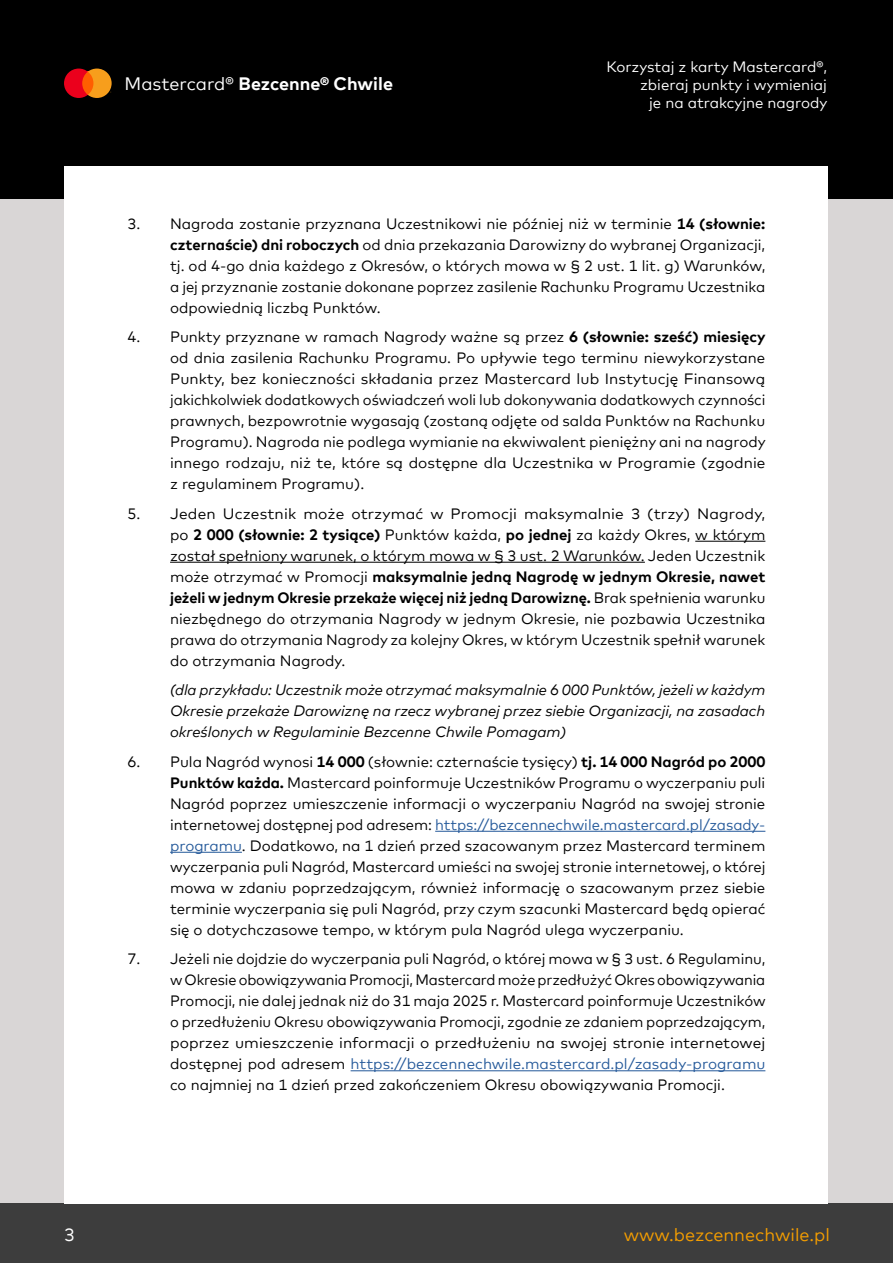
<style>
.page{position:relative;width:893px;height:1263px;background:#fff}
.page>*{position:absolute;margin:0;border:0;box-sizing:border-box;transform-origin:0 0}
.t1{font:700 18px "Mark Offc For MC";color:#fff}
.t2{font:18px "Mark Offc For MC";color:#f59e00}
.t3{font:18px "Mark Offc For MC";color:#fff}
.t4{font:15px/21px "Mark Offc For MC";color:#000;text-align:justify}
.t5{font:italic 15px/21px "Mark Offc For MC";color:#000;text-align:justify}
.t6{font:15px/18px "Mark Offc For MC";color:#fff;text-align:right}
.s1{font-weight:400}
.s2{font-weight:700}
.s3{color:#275b9b}
</style>
<div class="page">
<div style="left:0;top:132px;width:893px;height:1095px;background:#d9d6d6"></div>
<div style="left:0;top:1203px;width:893px;height:60px;background:#3d3d3d"></div>
<div style="left:0;top:0;width:893px;height:198px;background:#000"></div>
<div style="left:65px;top:167px;width:763px;height:1036px;background:#fff"></div>
<svg style="left:64px;top:69px;width:48px;height:29px"></svg>
<hr style="left:695px;top:541px;width:70px;height:1px;background:#000">
<hr style="left:170px;top:562px;width:475px;height:1px;background:#000">
<hr style="left:435px;top:831px;width:330px;height:1px;background:#275b9b">
<hr style="left:170px;top:852px;width:72px;height:1px;background:#275b9b">
<hr style="left:351px;top:1070px;width:414px;height:1px;background:#275b9b">
<p class="t1" style="left:124px;top:70px;width:270px"><span class="s1">Mastercard®</span> Bezcenne® Chwile</p>
<p class="t6" style="left:606px;top:57px;width:222px">Korzystaj z karty Mastercard®, zbieraj punkty i wymieniaj<br>je na atrakcyjne nagrody</p>
<p class="t4" style="left:170px;top:212px;width:597px;text-indent:-43px">3. Nagroda zostanie przyznana Uczestnikowi nie później niż w terminie <span class="s2">14 (słownie: czternaście) dni roboczych</span> od dnia przekazania Darowizny do wybranej Organizacji, tj. od 4-go dnia każdego z Okresów, o których mowa w § 2 ust. 1 lit. g) Warunków, a jej przyznanie zostanie dokonane poprzez zasilenie Rachunku Programu Uczestnika odpowiednią liczbą Punktów.</p>
<p class="t4" style="left:170px;top:325px;width:597px;text-indent:-43px">4. Punkty przyznane w ramach Nagrody ważne są przez <span class="s2">6 (słownie: sześć) miesięcy </span>od dnia zasilenia Rachunku Programu. Po upływie tego terminu niewykorzystane Punkty, bez konieczności składania przez Mastercard lub Instytucję Finansową jakichkolwiek dodatkowych oświadczeń woli lub dokonywania dodatkowych czynności prawnych, bezpowrotnie wygasają (zostaną odjęte od salda Punktów na Rachunku Programu). Nagroda nie podlega wymianie na ekwiwalent pieniężny ani na nagrody innego rodzaju, niż te, które są dostępne dla Uczestnika w Programie (zgodnie z regulaminem Programu).</p>
<p class="t4" style="left:170px;top:502px;width:597px;text-indent:-43px">5. Jeden Uczestnik może otrzymać w Promocji maksymalnie 3 (trzy) Nagrody, po <span class="s2">2 000 (słownie: 2 tysiące)</span> Punktów każda, <span class="s2">po jednej</span> za każdy Okres, w którym został spełniony warunek, o którym mowa w § 3 ust. 2 Warunków. Jeden Uczestnik może otrzymać w Promocji <span class="s2">maksymalnie jedną Nagrodę w jednym Okresie, nawet jeżeli w jednym Okresie przekaże więcej niż jedną Darowiznę.</span> Brak spełnienia warunku niezbędnego do otrzymania Nagrody w jednym Okresie, nie pozbawia Uczestnika prawa do otrzymania Nagrody za kolejny Okres, w którym Uczestnik spełnił warunek do otrzymania Nagrody.</p>
<p class="t5" style="left:170px;top:678px;width:597px">(dla przykładu: Uczestnik może otrzymać maksymalnie 6 000 Punktów, jeżeli w każdym Okresie przekaże Darowiznę na rzecz wybranej przez siebie Organizacji, na zasadach określonych w Regulaminie Bezcenne Chwile Pomagam)</p>
<p class="t4" style="left:170px;top:750px;width:597px;text-indent:-43px">6. Pula Nagród wynosi <span class="s2">14 000</span> (słownie: czternaście tysięcy) <span class="s2">tj. 14 000 Nagród po 2000<br>Punktów każda.</span> Mastercard poinformuje Uczestników Programu o wyczerpaniu puli Nagród poprzez umieszczenie informacji o wyczerpaniu Nagród na swojej stronie internetowej dostępnej pod adresem: <span class="s3">https://bezcennechwile.mastercard.pl/zasady&shy;programu</span>. Dodatkowo, na 1 dzień przed szacowanym przez Mastercard terminem wyczerpania puli Nagród, Mastercard umieści na swojej stronie internetowej, o której mowa w zdaniu poprzedzającym, również informację o szacowanym przez siebie terminie wyczerpania się puli Nagród, przy czym szacunki Mastercard będą opierać się o dotychczasowe tempo, w którym pula Nagród ulega wyczerpaniu.</p>
<p class="t4" style="left:170px;top:947px;width:597px;text-indent:-43px">7. Jeżeli nie dojdzie do wyczerpania puli Nagród, o której mowa w § 3 ust. 6 Regulaminu, w Okresie obowiązywania Promocji, Mastercard może przedłużyć Okres obowiązywania Promocji, nie dalej jednak niż do 31 maja 2025 r. Mastercard poinformuje Uczestników o przedłużeniu Okresu obowiązywania Promocji, zgodnie ze zdaniem poprzedzającym, poprzez umieszczenie informacji o przedłużeniu na swojej stronie internetowej dostępnej pod adresem <span class="s3">https://bezcennechwile.mastercard.pl/zasady-programu </span>co najmniej na 1 dzień przed zakończeniem Okresu obowiązywania Promocji.</p>
<p class="t3" style="left:64px;top:1221px;width:12px">3</p>
<p class="t2" style="left:624px;top:1221px;width:208px">www.bezcennechwile.pl</p>
</div>
